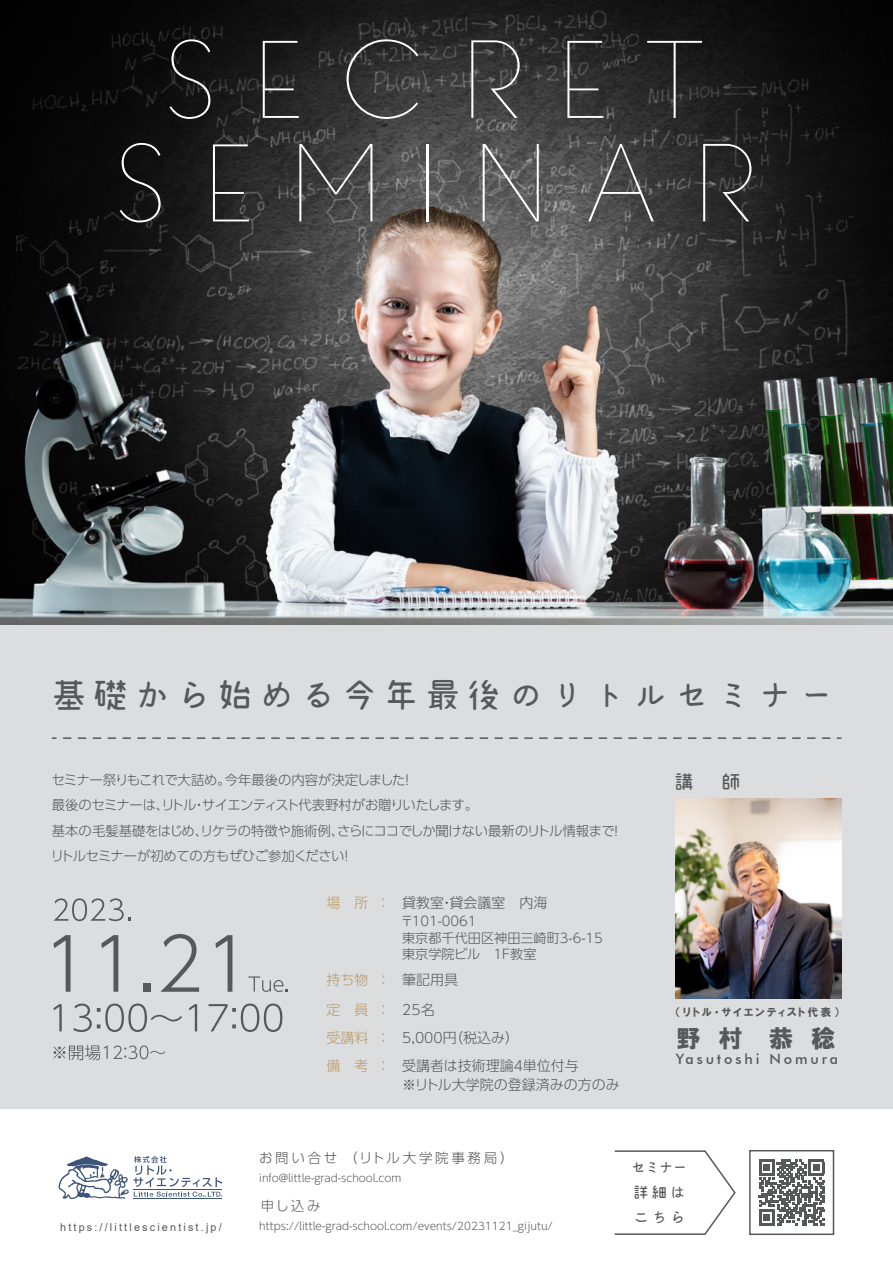
<style>
.page{position:relative;width:893px;height:1263px;background:#fff}
.page>*{position:absolute;margin:0;border:0;box-sizing:border-box;transform-origin:0 0}
.t1{font:125.85px/103.5px "Penna";letter-spacing:.3em;color:#fff;text-align:center}
.t2{font:34.65px "Mamelon";letter-spacing:.2em;color:#57585a}
.t3{font:24.45px "HGP Soei Kakugothic UB";color:#57585a}
.t4{font:19.5px "Mamelon";color:#57585a}
.t5{font:15.3px "Mamelon";letter-spacing:.2em;color:#57585a}
.t6{font:500 14.25px "Futura BT";letter-spacing:.2em;color:#57585a}
.t7{font:300 13.95px "UD Shin Go Pr 6 N";color:#57585a}
.t8{font:300 13.95px/29.8px "UD Shin Go Pr 6 N";color:#bc9b69}
.t9{font:300 13.5px/25.5px "UD Shin Go Pr 6 N";letter-spacing:-.02em;color:#57585a}
.t10{font:300 13.5px "UD Shin Go Pr 6 N";letter-spacing:.2em;color:#57585a}
.t11{font:300 13.2px/16.5px "UD Shin Go Pr 6 N";color:#57585a}
.t12{font:10.8px "Arial";letter-spacing:.2em;color:#57585a}
.t13{font:10.8px "HGP Soei Kakugothic UB";letter-spacing:.2em;color:#57585a}
.t14{font:300 10.5px "UD Shin Go Pr 6 N";color:#57585a}
.s1{color:#bc9b69}
.s2{color:#57585a}
</style>
<div class="page">
<svg style="left:759px;top:1160px;width:65px;height:65px"></svg>
<img style="left:0;top:0;width:893px;height:625px">
<svg style="left:614px;top:1150px;width:122px;height:85px"></svg>
<svg style="left:58px;top:1156px;width:164px;height:43px"></svg>
<div style="left:0;top:625px;width:892px;height:483px;background:#dcdddf"></div>
<div style="left:749px;top:1150px;width:85px;height:85px;border:2px solid #57585a"></div>
<img style="left:676px;top:798px;width:165px;height:201px">
<svg style="left:54px;top:935px;width:17px;height:57px"></svg>
<svg style="left:101px;top:935px;width:17px;height:57px"></svg>
<div style="left:143px;top:984px;width:8px;height:8px;background:#57585a"></div>
<svg style="left:160px;top:934px;width:39px;height:58px"></svg>
<svg style="left:215px;top:935px;width:17px;height:57px"></svg>
<svg style="left:54px;top:898px;width:77px;height:23px"></svg>
<svg style="left:248px;top:976px;width:40px;height:16px"></svg>
<svg style="left:54px;top:1004px;width:8px;height:27px"></svg>
<svg style="left:73px;top:1003px;width:109px;height:29px"></svg>
<svg style="left:189px;top:1004px;width:8px;height:27px"></svg>
<svg style="left:209px;top:1003px;width:73px;height:29px"></svg>
<svg style="left:54px;top:1045px;width:111px;height:15px"></svg>
<svg style="left:63px;top:737px;width:778px;height:2px"></svg>
<h1 class="t1" style="left:114px;top:28px;width:641px">SECRET<br>SEMINAR</h1>
<h2 class="t2" style="left:52px;top:673px;width:784px">基礎から始める今年最後のリトルセミナー</h2>
<p class="t9" style="left:51px;top:766px;width:574px">セミナー祭りもこれで大詰め。今年最後の内容が決定しました！<br>最後のセミナーは、リトル・サイエンティスト代表野村がお贈りいたします。<br>基本の毛髪基礎をはじめ、リケラの特徴や施術例、さらにココでしか聞けない最新のリトル情報まで！リトルセミナーが初めての方もぜひご参加ください！</p>
<p class="t7" style="left:327px;top:892px;width:223px"><span class="s1">場　所：</span> 貸教室・貸会議室　内海</p>
<p class="t11" style="left:400px;top:913px;width:204px">〒101-0061<br>東京都千代田区神田三崎町3-6-15東京学院ビル　1F教室</p>
<p class="t8" style="left:327px;top:965px;width:133px">持ち物： <span class="s2">筆記用具</span>定　員： <span class="s2">25名</span></p>
<p class="t7" style="left:327px;top:1026px;width:194px"><span class="s1">受講料：</span> 5,000円（税込み）</p>
<p class="t7" style="left:402px;top:1073px;width:219px">※リトル大学院の登録済みの方のみ</p>
<p class="t7" style="left:327px;top:1054px;width:254px"><span class="s1">備　考：</span> 受講者は技術理論4単位付与</p>
<h3 class="t4" style="left:674px;top:769px;width:68px">講　師</h3>
<p class="t13" style="left:676px;top:1006px;width:165px">（リトル・サイエンティスト代表）</p>
<p class="t6" style="left:676px;top:1050px;width:164px">Yasutoshi Nomura</p>
<h3 class="t3" style="left:676px;top:1026px;width:161px">野 村　恭 稔</h3>
<p class="t12" style="left:60px;top:1219px;width:163px">https://littlescientist.jp/</p>
<p class="t10" style="left:259px;top:1147px;width:256px">お問い合せ（リトル大学院事務局）</p>
<p class="t14" style="left:259px;top:1169px;width:144px">info@little-grad-school.com</p>
<p class="t9" style="left:261px;top:1193px;width:61px">申し込み</p>
<p class="t14" style="left:259px;top:1218px;width:295px">https://little-grad-school.com/events/20231121_gijutu/</p>
<p class="t5" style="left:631px;top:1158px;width:58px">セミナー</p>
<p class="t5" style="left:633px;top:1208px;width:54px">こちら</p>
<p class="t5" style="left:633px;top:1183px;width:54px">詳細は</p>
</div>
